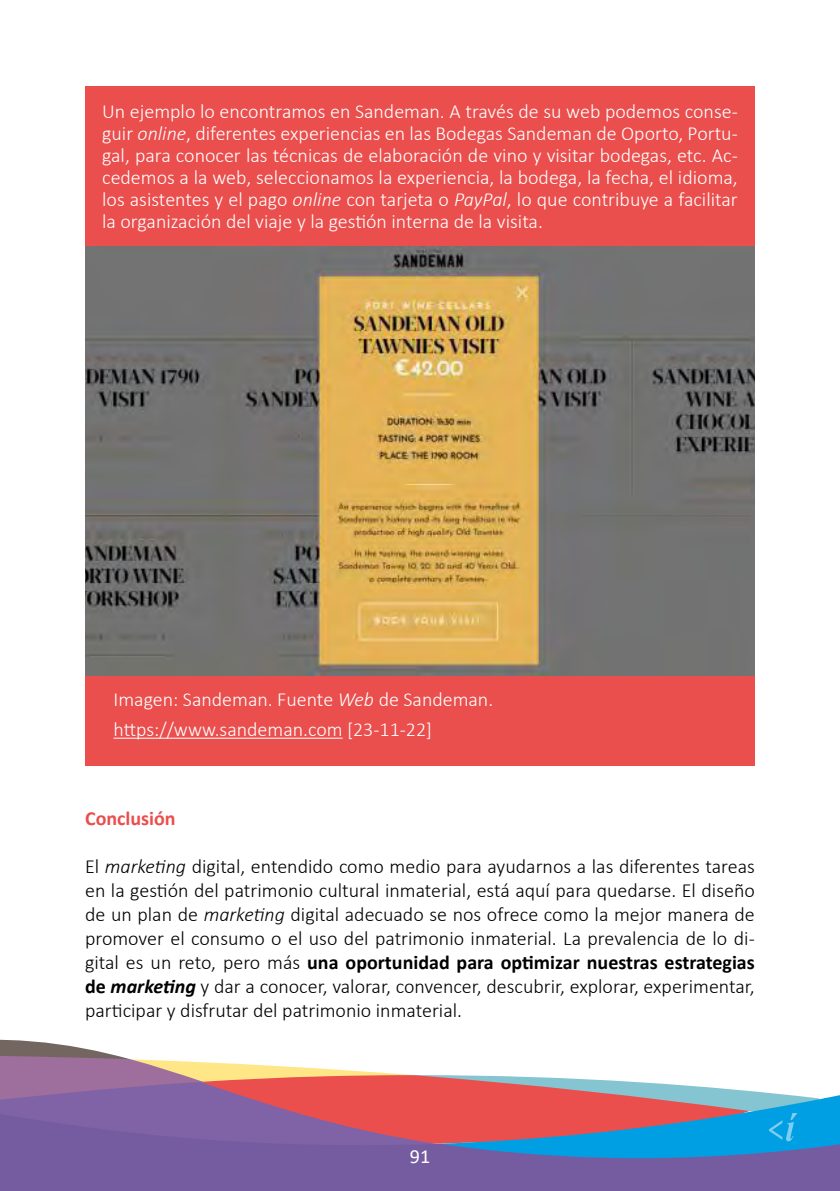
<style>
.page{position:relative;width:840px;height:1191px;background:#fff}
.page>*{position:absolute;margin:0;border:0;box-sizing:border-box;transform-origin:0 0}
.t1{font:300 20px/24px "Calibri";color:#000;text-align:justify}
.t2{font:300 20px/22px "Calibri";color:#fff}
.t3{font:700 20px "Calibri";color:#ea4e4d}
.t4{font:20px "Calibri";color:#fff}
.s1{font-style:italic}
.s2{font-weight:700}
.s3{font-weight:700;font-style:italic}
</style>
<div class="page">
<div style="left:0;top:1161px;width:839px;height:30px;background:#755ca1"></div>
<svg style="left:0;top:1039px;width:839px;height:122px"></svg>
<img style="left:85px;top:245px;width:669px;height:432px">
<div style="left:85px;top:677px;width:669px;height:89px;background:#ea4e4d"></div>
<hr style="left:113px;top:737px;width:229px;height:1px;background:#fff">
<div style="left:85px;top:86px;width:669px;height:159px;background:#ea4e4d"></div>
<p class="t2" style="left:102px;top:100px;width:636px;text-align:justify">Un ejemplo lo encontramos en Sandeman. A través de su web podemos conse&shy;guir <span class="s1">online</span>, diferentes experiencias en las Bodegas Sandeman de Oporto, Portu&shy;gal, para conocer las técnicas de elaboración de vino y visitar bodegas, etc. Ac&shy;cedemos a la web, seleccionamos la experiencia, la bodega, la fecha, el idioma, los asistentes y el pago <span class="s1">online</span> con tarjeta o <span class="s1">PayPal</span>, lo que contribuye a facilitar la organización del viaje y la gestión interna de la visita.</p>
<p class="t2" style="left:113px;top:684px;width:381px;line-height:29.6px">Imagen: Sandeman. Fuente <span class="s1">Web</span> de Sandeman. https://www.sandeman.com [23-11-22]</p>
<p class="t3" style="left:85px;top:804px;width:92px">Conclusión</p>
<p class="t1" style="left:85px;top:854px;width:671px">El <span class="s1">marketing</span> digital, entendido como medio para ayudarnos a las diferentes tareas en la gestión del patrimonio cultural inmaterial, está aquí para quedarse. El diseño de un plan de <span class="s1">marketing</span> digital adecuado se nos ofrece como la mejor manera de promover el consumo o el uso del patrimonio inmaterial. La prevalencia de lo di&shy;gital es un reto, pero más <span class="s2">una oportunidad para optimizar nuestras estrategias de</span> <span class="s3">marketing</span> y dar a conocer, valorar, convencer, descubrir, explorar, experimentar, participar y disfrutar del patrimonio inmaterial.</p>
<p class="t4" style="left:409px;top:1142px;width:22px">91</p>
</div>
